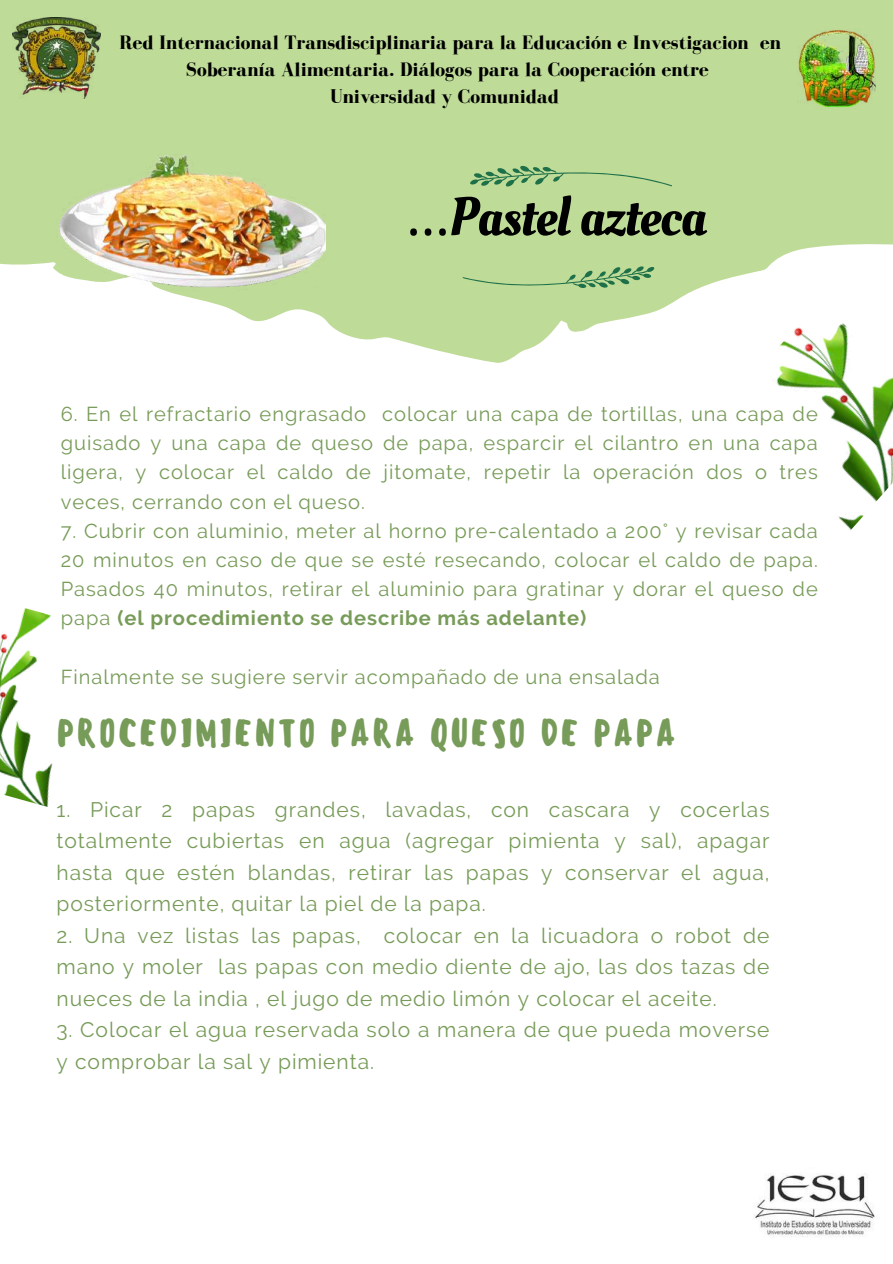
<style>
.page{position:relative;width:893px;height:1264px;background:#fff}
.page>*{position:absolute;margin:0;border:0;box-sizing:border-box;transform-origin:0 0}
.t1{font:54px "Oleo Script";letter-spacing:-.015em;color:#000}
.t2{font:500 36.6px "Sensei";letter-spacing:.045em;color:#779b58}
.t3{font:21px/31.5px "Raleway";letter-spacing:.045em;color:#779b58;text-align:justify}
.t4{font:20.1px/29.2px "Raleway";letter-spacing:.045em;color:#779b58;text-align:justify}
.t5{font:700 19.95px/27px "Bodoni FLF";color:#000;text-align:center}
.s1{font-family:"Noto Sans Gurmukhi"}
.s2{font-weight:700}
</style>
<div class="page">
<svg style="left:0;top:0;width:892px;height:363px;fill:#bfdb98"></svg>
<svg style="left:462px;top:94px;width:210px;height:263px;background:#c0db9e"></svg>
<img style="left:0;top:608px;width:53px;height:199px">
<img style="left:687px;top:302px;width:205px;height:228px">
<img style="left:56px;top:148px;width:269px;height:153px">
<img style="left:13px;top:18px;width:87px;height:80px">
<img style="left:753px;top:1174px;width:123px;height:63px">
<img style="left:797px;top:29px;width:78px;height:81px">
<p class="t5" style="left:119px;top:29px;width:663px">Red Internacional Transdisciplinaria para la Educación e Investigacion en<br>Soberanía Alimentaria. Diálogos para la Cooperación entre<br>Universidad y Comunidad</p>
<h1 class="t1" style="left:406px;top:181px;width:302px"><span class="s1">…</span>Pastel azteca</h1>
<p class="t4" style="left:61px;top:399px;width:758px">6. En el refractario engrasado colocar una capa de tortillas, una capa de guisado y una capa de queso de papa, esparcir el cilantro en una capa ligera, y colocar el caldo de jitomate, repetir la operación dos o tres veces, cerrando con el queso.</p>
<p class="t4" style="left:61px;top:516px;width:758px">7. Cubrir con aluminio, meter al horno pre-calentado a 200° y revisar cada 20 minutos en caso de que se esté resecando, colocar el caldo de papa.<br>Pasados 40 minutos, retirar el aluminio para gratinar y dorar el queso de papa <span class="s2">(el procedimiento se describe más adelante)</span></p>
<p class="t4" style="left:61px;top:662px;width:600px">Finalmente se sugiere servir acompañado de una ensalada</p>
<h2 class="t2" style="left:56px;top:711px;width:621px">PROCEDIMIENTO PARA QUESO DE PAPA</h2>
<p class="t3" style="left:56px;top:793px;width:714px">1. Picar 2 papas grandes, lavadas, con cascara y cocerlas totalmente cubiertas en agua (agregar pimienta y sal), apagar hasta que estén blandas, retirar las papas y conservar el agua, posteriormente, quitar la piel de la papa.</p>
<p class="t3" style="left:56px;top:919px;width:714px">2. Una vez listas las papas, colocar en la licuadora o robot de mano y moler las papas con medio diente de ajo, las dos tazas de nueces de la india , el jugo de medio limón y colocar el aceite.</p>
<p class="t3" style="left:56px;top:1014px;width:714px">3. Colocar el agua reservada solo a manera de que pueda moverse y comprobar la sal y pimienta.</p>
</div>
